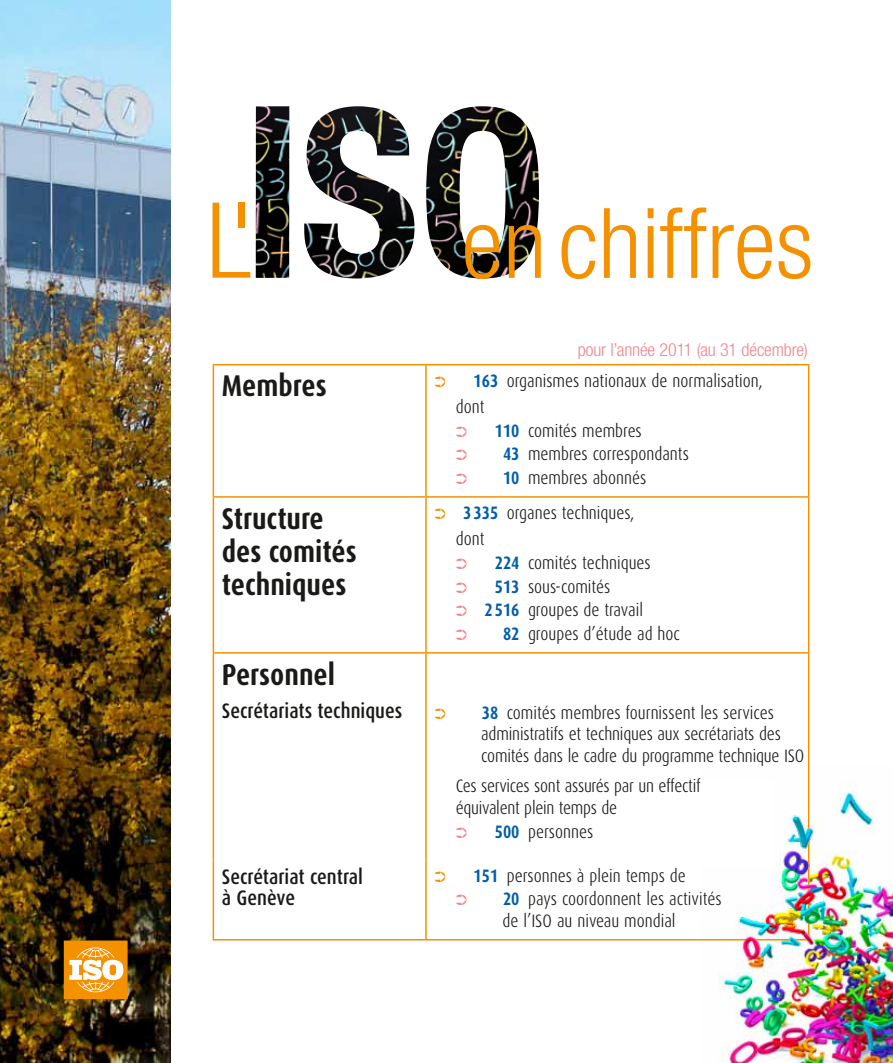
<style>
.page{position:relative;width:893px;height:1063px;background:#fff}
.page>*{position:absolute;margin:0;border:0;box-sizing:border-box;transform-origin:0 0}
.t1{font:300 condensed 105px "Helvetica Neue LT Com";color:#f39100}
.t2{font:300 condensed 97.5px "Helvetica Neue LT Com";color:#f39100}
.t3{font:700 30px/33px "Dax Condensed";color:#1a1a18}
.t4{font:500 21px/21px "Dax Condensed";color:#1a1a18}
.t5{font:300 18px/21.6px "Dax Condensed";color:#1a1a18}
.t6{font:300 condensed 18px "Helvetica Neue LT Com";letter-spacing:-.01em;color:#f08490}
.s1{font-weight:700;color:#005eaa}
.s2{color:#f39100}
.s3{color:#f08490}
</style>
<div class="page">
<img style="left:0;top:0;width:170px;height:1063px">
<svg style="left:64px;top:941px;width:64px;height:58px"></svg>
<img style="left:718px;top:765px;width:175px;height:298px">
<div style="left:689px;top:780px;width:85px;height:85px;background:#fff"></div>
<img style="left:256px;top:106px;width:283px;height:172px">
<hr style="left:213px;top:364px;width:213px;height:1px;background:#f39100">
<hr style="left:213px;top:365px;width:1px;height:131px;background:#f39100">
<hr style="left:426px;top:364px;width:383px;height:1px;background:#f39100">
<hr style="left:425px;top:365px;width:2px;height:131px;background:#f39100">
<hr style="left:808px;top:365px;width:1px;height:131px;background:#f39100">
<hr style="left:213px;top:496px;width:213px;height:2px;background:#f39100">
<hr style="left:213px;top:498px;width:1px;height:154px;background:#f39100">
<hr style="left:426px;top:496px;width:383px;height:2px;background:#f39100">
<hr style="left:425px;top:498px;width:2px;height:154px;background:#f39100">
<hr style="left:808px;top:498px;width:1px;height:154px;background:#f39100">
<hr style="left:213px;top:652px;width:213px;height:2px;background:#f39100">
<hr style="left:213px;top:654px;width:1px;height:205px;background:#f39100">
<hr style="left:426px;top:652px;width:383px;height:2px;background:#f39100">
<hr style="left:425px;top:654px;width:2px;height:205px;background:#f39100">
<hr style="left:808px;top:654px;width:1px;height:205px;background:#f39100">
<hr style="left:213px;top:859px;width:1px;height:80px;background:#f39100">
<hr style="left:425px;top:859px;width:2px;height:80px;background:#f39100">
<hr style="left:213px;top:939px;width:213px;height:2px;background:#f39100">
<hr style="left:426px;top:939px;width:383px;height:2px;background:#f39100">
<img style="left:731px;top:811px;width:99px;height:138px">
<h1 class="t1" style="left:207px;top:180px;width:49px">L'</h1>
<h2 class="t2" style="left:462px;top:187px;width:353px">en chiffres</h2>
<p class="t6" style="left:578px;top:339px;width:232px">pour l’année 2011 (au 31 décembre)</p>
<h3 class="t3" style="left:222px;top:370px;width:106px">Membres</h3>
<p class="t5" style="left:456px;top:368px;width:308px;line-height:25.8px;text-indent:18px"><span class="s1">163</span> organismes nationaux de normalisation, dont</p>
<p class="t5" style="left:495px;top:420px;width:149px"><span class="s1">110</span> comités membres</p>
<p class="t5" style="left:503px;top:444px;width:187px"><span class="s1">43</span> membres correspondants</p>
<p class="t5" style="left:503px;top:467px;width:145px"><span class="s1">10</span> membres abonnés</p>
<h3 class="t3" style="left:222px;top:502px;width:136px">Structure des comités techniques</h3>
<p class="t5" style="left:456px;top:500px;width:180px;line-height:25.8px;text-indent:-21px"><span class="s2">➲</span> <span class="s1">3 335</span> organes techniques, dont</p>
<p class="t5" style="left:495px;top:552px;width:157px"><span class="s1">224</span> comités techniques</p>
<p class="t5" style="left:456px;top:575px;width:189px;line-height:23.7px;text-align:center"><span class="s1">513</span> sous-comités<br><span class="s3">➲</span> <span class="s1">2 516</span> groupes de travail</p>
<p class="t5" style="left:503px;top:623px;width:179px"><span class="s1">82</span> groupes d’étude ad hoc</p>
<h3 class="t3" style="left:222px;top:658px;width:115px">Personnel</h3>
<p class="t4" style="left:222px;top:701px;width:182px">Secrétariats techniques</p>
<p class="t5" style="left:481px;top:702px;width:325px"><span class="s1">38</span> comités membres fournissent les services administratifs et techniques aux secrétariats des comités dans le cadre du programme technique ISO</p>
<p class="t5" style="left:456px;top:775px;width:246px">Ces services sont assurés par un effectif équivalent plein temps de</p>
<p class="t5" style="left:495px;top:821px;width:100px"><span class="s1">500</span> personnes</p>
<p class="t4" style="left:222px;top:866px;width:142px">Secrétariat central à Genève</p>
<p class="t5" style="left:474px;top:865px;width:214px"><span class="s1">151</span> personnes à plein temps de</p>
<p class="t5" style="left:502px;top:889px;width:221px"><span class="s1">20</span> pays coordonnent les activités de l’ISO au niveau mondial</p>
</div>
